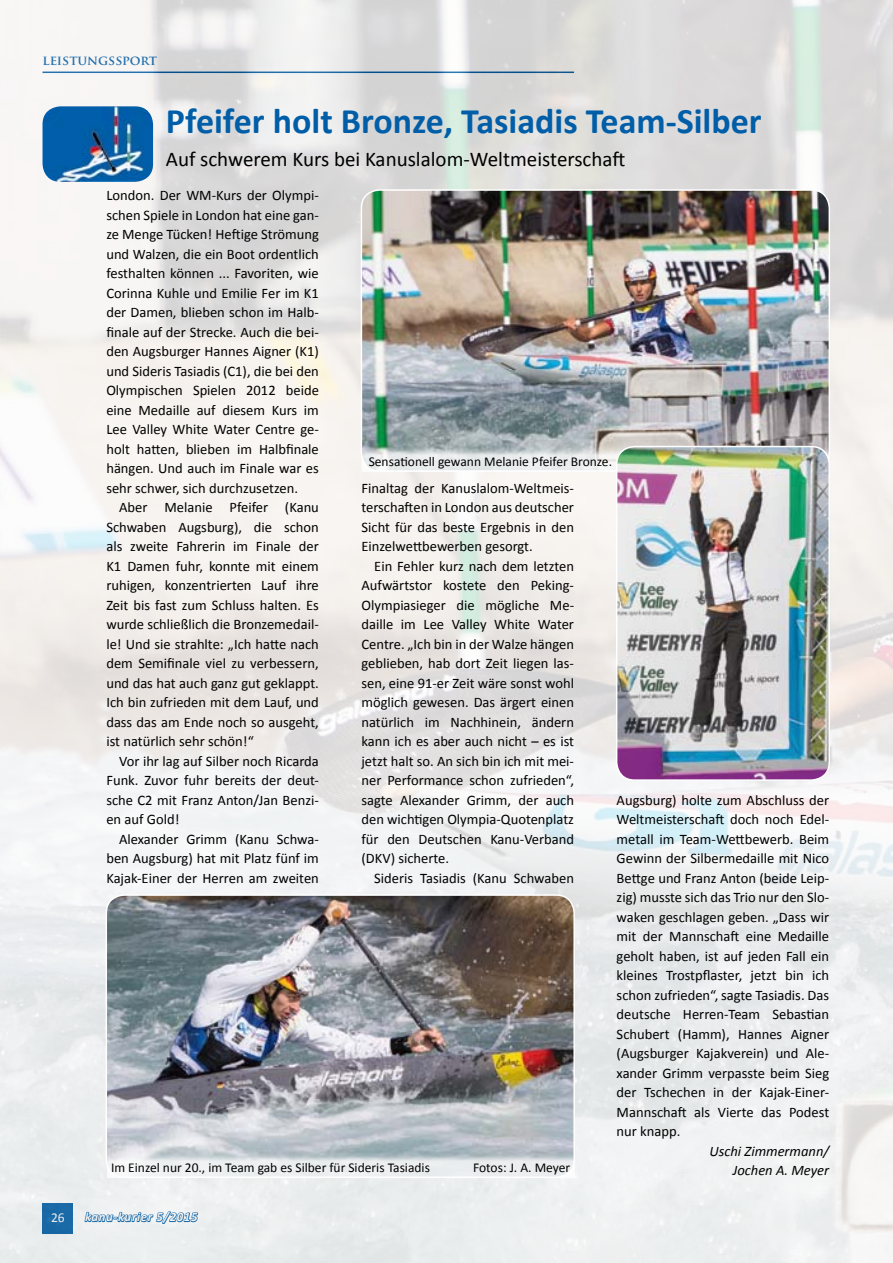
<style>
.page{position:relative;width:893px;height:1263px;background:#fff}
.page>*{position:absolute;margin:0;border:0;box-sizing:border-box;transform-origin:0 0}
.t1{font:700 36px "Calibri";color:#005ea8}
.t2{font:21px "Calibri";color:#000}
.t3{font:14.55px/19.5px "Calibri";color:#000;text-align:justify}
.t4{font:italic 14.55px/19.5px "Calibri";color:#000;text-align:right}
.t5{font:13.5px "Calibri";color:#000}
.t6{font:13.5px "Calibri";color:#fff}
.t7{font:700 13.05px "Trajan Pro";color:#005ea8}
.t8{font:italic 700 12.75px "Calibri";letter-spacing:.05em;color:#fff}
</style>
<div class="page">
<img style="left:0;top:0;width:893px;height:1263px">
<img style="left:43px;top:106px;width:110px;height:76px">
<img style="left:361px;top:190px;width:468px;height:256px">
<div style="left:361px;top:189px;width:469px;height:283px;border:2px solid #fff;border-radius:18px"></div>
<svg style="left:361px;top:446px;width:468px;height:26px;fill:#e8ebeb"></svg>
<img style="left:106px;top:895px;width:468px;height:282px">
<div style="left:106px;top:894px;width:469px;height:284px;border:2px solid #fff;border-radius:18px"></div>
<svg style="left:107px;top:1152px;width:468px;height:26px;fill:#ebeeef"></svg>
<img style="left:617px;top:447px;width:212px;height:333px">
<div style="left:616px;top:446px;width:214px;height:335px;border:2px solid #fff;border-radius:18px"></div>
<p class="t7" style="left:43px;top:52px;width:116px">LEISTUNGSSPORT</p>
<h1 class="t1" style="left:166px;top:98px;width:597px">Pfeifer holt Bronze, Tasiadis Team-Silber</h1>
<h2 class="t2" style="left:166px;top:146px;width:461px">Auf schwerem Kurs bei Kanuslalom-Weltmeisterschaft</h2>
<p class="t3" style="left:106px;top:186px;width:214px">London. Der WM-Kurs der Olympi&shy;schen Spiele in London hat eine gan&shy;ze Menge Tücken! Heftige Strömung und Walzen, die ein Boot ordentlich festhalten können ... Favoriten, wie Corinna Kuhle und Emilie Fer im K1 der Damen, blieben schon im Halb&shy;finale auf der Strecke. Auch die bei&shy;den Augsburger Hannes Aigner (K1) und Sideris Tasiadis (C1), die bei den Olympischen Spielen 2012 beide eine Medaille auf diesem Kurs im Lee Valley White Water Centre ge&shy;holt hatten, blieben im Halbfinale hängen. Und auch im Finale war es sehr schwer, sich durchzusetzen.</p>
<p class="t3" style="left:106px;top:498px;width:214px;text-indent:13px">Aber Melanie Pfeifer (Kanu Schwaben Augsburg), die schon als zweite Fahrerin im Finale der K1 Damen fuhr, konnte mit einem ruhigen, konzentrierten Lauf ihre Zeit bis fast zum Schluss halten. Es wurde schließlich die Bronzemedail&shy;le! Und sie strahlte: „Ich hatte nach dem Semifinale viel zu verbessern, und das hat auch ganz gut geklappt.<br>Ich bin zufrieden mit dem Lauf, und dass das am Ende noch so ausgeht, ist natürlich sehr schön!“</p>
<p class="t3" style="left:106px;top:751px;width:214px;text-indent:13px">Vor ihr lag auf Silber noch Ricarda Funk. Zuvor fuhr bereits der deut&shy;sche C2 mit Franz Anton/Jan Benzi&shy;en auf Gold!</p>
<p class="t3" style="left:106px;top:829px;width:214px;text-indent:13px">Alexander Grimm (Kanu Schwa&shy;ben Augsburg) hat mit Platz fünf im Kajak-Einer der Herren am zweiten</p>
<p class="t5" style="left:369px;top:453px;width:245px">Sensationell gewann Melanie Pfeifer Bronze.</p>
<p class="t3" style="left:361px;top:478px;width:214px">Finaltag der Kanuslalom-Weltmeis&shy;terschaften in London aus deutscher Sicht für das beste Ergebnis in den Einzelwettbewerben gesorgt.</p>
<p class="t3" style="left:361px;top:556px;width:214px;text-indent:13px">Ein Fehler kurz nach dem letzten Aufwärtstor kostete den Peking-Olympiasieger die mögliche Me&shy;daille im Lee Valley White Water Centre. „Ich bin in der Walze hängen geblieben, hab dort Zeit liegen las&shy;sen, eine 91-er Zeit wäre sonst wohl möglich gewesen. Das ärgert einen natürlich im Nachhinein, ändern kann ich es aber auch nicht – es ist jetzt halt so. An sich bin ich mit mei&shy;ner Performance schon zufrieden“, sagte Alexander Grimm, der auch den wichtigen Olympia-Quotenplatz für den Deutschen Kanu-Verband (DKV) sicherte.</p>
<p class="t3" style="left:374px;top:868px;width:201px">Sideris Tasiadis (Kanu Schwaben</p>
<p class="t3" style="left:617px;top:790px;width:214px">Augsburg) holte zum Abschluss der Weltmeisterschaft doch noch Edel&shy;metall im Team-Wettbewerb. Beim Gewinn der Silbermedaille mit Nico Bettge und Franz Anton (beide Leip&shy;zig) musste sich das Trio nur den Slo&shy;waken geschlagen geben. „Dass wir mit der Mannschaft eine Medaille geholt haben, ist auf jeden Fall ein kleines Trostpflaster, jetzt bin ich schon zufrieden“, sagte Tasiadis. Das deutsche Herren-Team Sebastian Schubert (Hamm), Hannes Aigner (Augsburger Kajakverein) und Ale&shy;xander Grimm verpasste beim Sieg der Tschechen in der Kajak-Einer-Mannschaft als Vierte das Podest nur knapp.</p>
<p class="t4" style="left:709px;top:1141px;width:121px">Uschi Zimmermann/<br>Jochen A. Meyer</p>
<p class="t5" style="left:111px;top:1158px;width:320px">Im Einzel nur 20., im Team gab es Silber für Sideris Tasiadis</p>
<p class="t5" style="left:473px;top:1158px;width:99px">Fotos: J. A. Meyer</p>
<p class="t6" style="left:51px;top:1209px;width:15px">26</p>
<p class="t8" style="left:85px;top:1209px;width:114px">kanu-kurier 5/2015</p>
</div>
